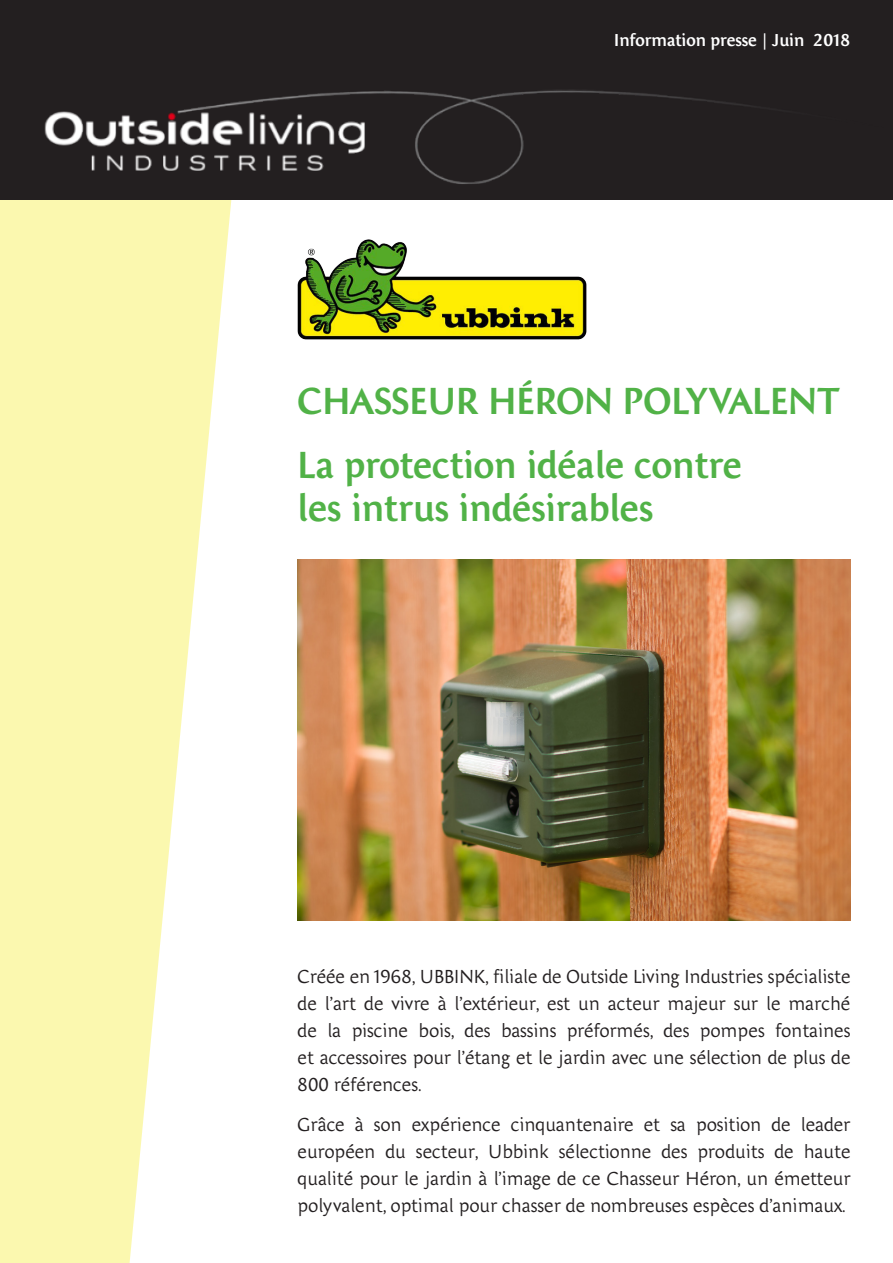
<style>
.page{position:relative;width:893px;height:1263px;background:#fff}
.page>*{position:absolute;margin:0;border:0;box-sizing:border-box;transform-origin:0 0}
.t1{font:36px/64.5px "BEBOP Medium";color:#51b247}
.t2{font:18px/27px "BEBOP";color:#231f20;text-align:justify}
.t3{font:16.5px "BEBOP Medium";color:#fff}
</style>
<div class="page">
<svg style="left:0;top:200px;width:232px;height:1063px;fill:#fbf8af"></svg>
<div style="left:0;top:0;width:893px;height:200px;background:#231f20"></div>
<img style="left:44px;top:90px;width:712px;height:94px">
<img style="left:297px;top:239px;width:290px;height:101px">
<img style="left:298px;top:559px;width:552px;height:362px">
<p class="t3" style="left:614px;top:30px;width:238px">Information presse | Juin 2018</p>
<h1 class="t1" style="left:298px;top:369px;width:543px">CHASSEUR HÉRON POLYVALENT<br>La protection idéale contre</h1>
<h1 class="t1" style="left:298px;top:476px;width:357px">les intrus indésirables</h1>
<p class="t2" style="left:298px;top:963px;width:554px">Créée en 1968, UBBINK, filiale de Outside Living Industries spécialiste de l’art de vivre à l’extérieur, est un acteur majeur sur le marché de la piscine bois, des bassins préformés, des pompes fontaines et accessoires pour l’étang et le jardin avec une sélection de plus de 800 références.</p>
<p class="t2" style="left:298px;top:1111px;width:554px">Grâce à son expérience cinquantenaire et sa position de leader européen du secteur, Ubbink sélectionne des produits de haute qualité pour le jardin à l’image de ce Chasseur Héron, un émetteur polyvalent, optimal pour chasser de nombreuses espèces d’animaux.</p>
</div>
